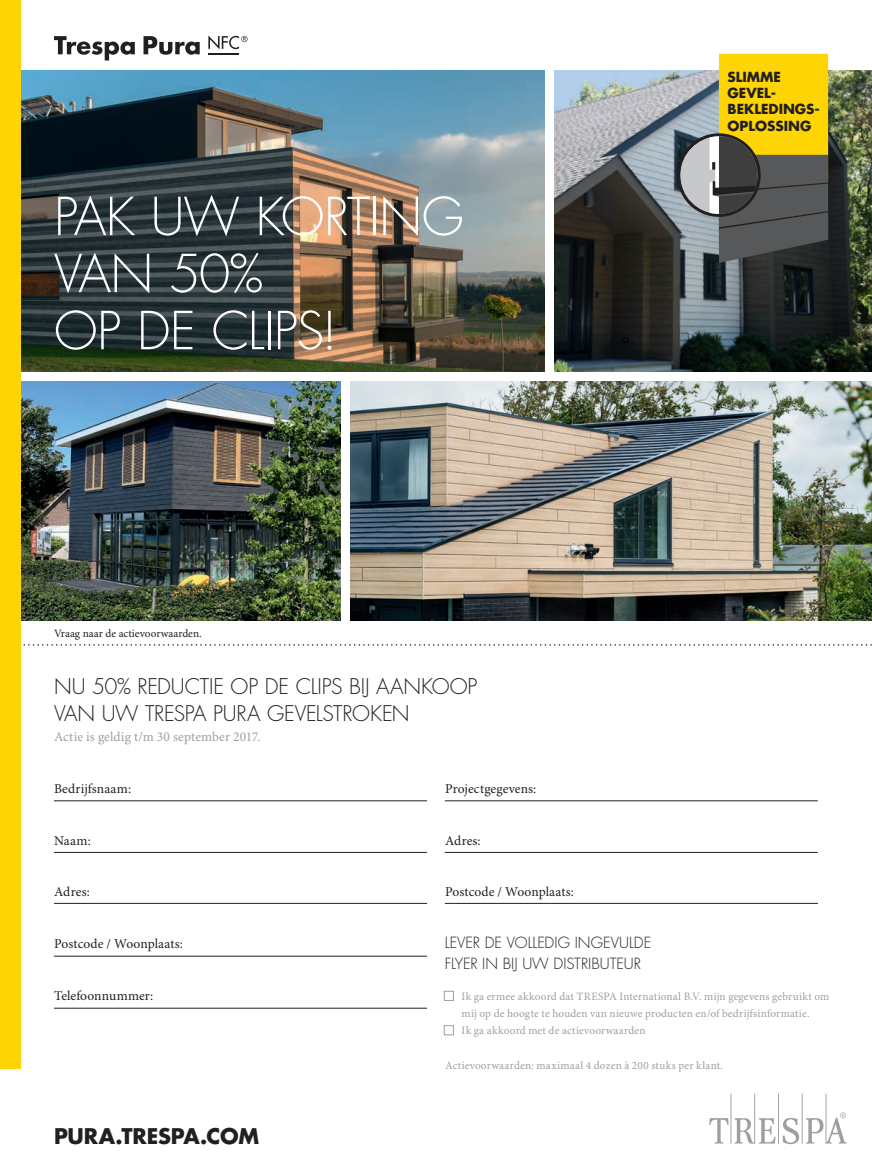
<style>
.page{position:relative;width:872px;height:1170px;background:#fff}
.page>*{position:absolute;margin:0;border:0;box-sizing:border-box;transform-origin:0 0}
.t1{font:300 51px/57px "Futura Std";letter-spacing:-.015em;color:#fff}
.t2{font:300 21px/27px "Futura Std";letter-spacing:-.01em;color:#231f20}
.t3{font:700 21px "Futura Std";letter-spacing:-.01em;color:#231f20}
.t4{font:300 15px/21px "Futura Std";color:#231f20}
.t5{font:13.5px "Minion Pro";letter-spacing:.01em;color:#231f20}
.t6{font:13.5px "Minion Pro";letter-spacing:.005em;color:#9d9fa2}
.t7{font:700 13.5px/16.2px "Futura Std";color:#231f20}
.t8{font:11.25px/17.2px "Minion Pro";letter-spacing:.015em;color:#9d9fa2}
.t9{font:11.25px "Minion Pro";color:#231f20}
</style>
<div class="page">
<svg style="left:23px;top:644px;width:849px;height:1px"></svg>
<img style="left:554px;top:70px;width:318px;height:301px">
<img style="left:21px;top:70px;width:523px;height:301px">
<svg style="left:709px;top:1093px;width:137px;height:50px"></svg>
<img style="left:350px;top:381px;width:522px;height:239px">
<img style="left:21px;top:381px;width:319px;height:239px">
<div style="left:0;top:0;width:21px;height:1067px;background:#fed503"></div>
<hr style="left:54px;top:800px;width:373px;height:1px;background:#231f20">
<hr style="left:445px;top:800px;width:372px;height:1px;background:#231f20">
<hr style="left:54px;top:852px;width:373px;height:1px;background:#231f20">
<hr style="left:445px;top:852px;width:372px;height:1px;background:#231f20">
<hr style="left:445px;top:903px;width:373px;height:1px;background:#231f20">
<hr style="left:54px;top:903px;width:373px;height:1px;background:#231f20">
<hr style="left:54px;top:955px;width:373px;height:1px;background:#231f20">
<hr style="left:54px;top:1007px;width:373px;height:1px;background:#231f20">
<div style="left:444px;top:990px;width:10px;height:10px;border:1px solid #9d9fa2"></div>
<div style="left:444px;top:1025px;width:10px;height:10px;border:1px solid #9d9fa2"></div>
<hr style="left:208px;top:53px;width:31px;height:1px;background:#231f20">
<svg style="left:54px;top:36px;width:81px;height:24px"></svg>
<svg style="left:143px;top:36px;width:57px;height:19px"></svg>
<svg style="left:208px;top:36px;width:39px;height:13px"></svg>
<svg style="left:677px;top:54px;width:151px;height:209px;background:#9e9350"></svg>
<h1 class="t1" style="left:54px;top:189px;width:411px">PAK UW KORTING<br>VAN 50%<br>OP DE CLIPS!</h1>
<p class="t9" style="left:54px;top:627px;width:149px">Vraag naar de actievoorwaarden.</p>
<h2 class="t2" style="left:54px;top:674px;width:425px">NU 50% REDUCTIE OP DE CLIPS BIJ AANKOOP<br>VAN UW TRESPA PURA GEVELSTROKEN</h2>
<p class="t6" style="left:54px;top:728px;width:208px">Actie is geldig t/m 30 september 2017.</p>
<p class="t5" style="left:54px;top:780px;width:79px">Bedrijfsnaam:</p>
<p class="t5" style="left:54px;top:832px;width:38px">Naam:</p>
<p class="t5" style="left:54px;top:883px;width:37px">Adres:</p>
<p class="t5" style="left:445px;top:780px;width:93px">Projectgegevens:</p>
<p class="t5" style="left:445px;top:832px;width:37px">Adres:</p>
<p class="t5" style="left:445px;top:883px;width:130px">Postcode / Woonplaats:</p>
<p class="t7" style="left:727px;top:69px;width:94px">SLIMME<br>GEVEL-<br>BEKLEDINGS-<br>OPLOSSING</p>
<p class="t5" style="left:54px;top:935px;width:130px">Postcode / Woonplaats:</p>
<p class="t5" style="left:54px;top:987px;width:101px">Telefoonnummer:</p>
<h2 class="t3" style="left:54px;top:1122px;width:207px">PURA.TRESPA.COM</h2>
<h3 class="t4" style="left:445px;top:932px;width:208px">LEVER DE VOLLEDIG INGEVULDE<br>FLYER IN BIJ UW DISTRIBUTEUR</h3>
<p class="t8" style="left:461px;top:988px;width:369px">Ik ga ermee akkoord dat TRESPA International B.V. mijn gegevens gebruikt om mij op de hoogte te houden van nieuwe producten en/of bedrijfsinformatie.<br>Ik ga akkoord met de actievoorwaarden</p>
<p class="t8" style="left:445px;top:1057px;width:280px">Actievoorwaarden: maximaal 4 dozen à 200 stuks per klant.</p>
</div>
